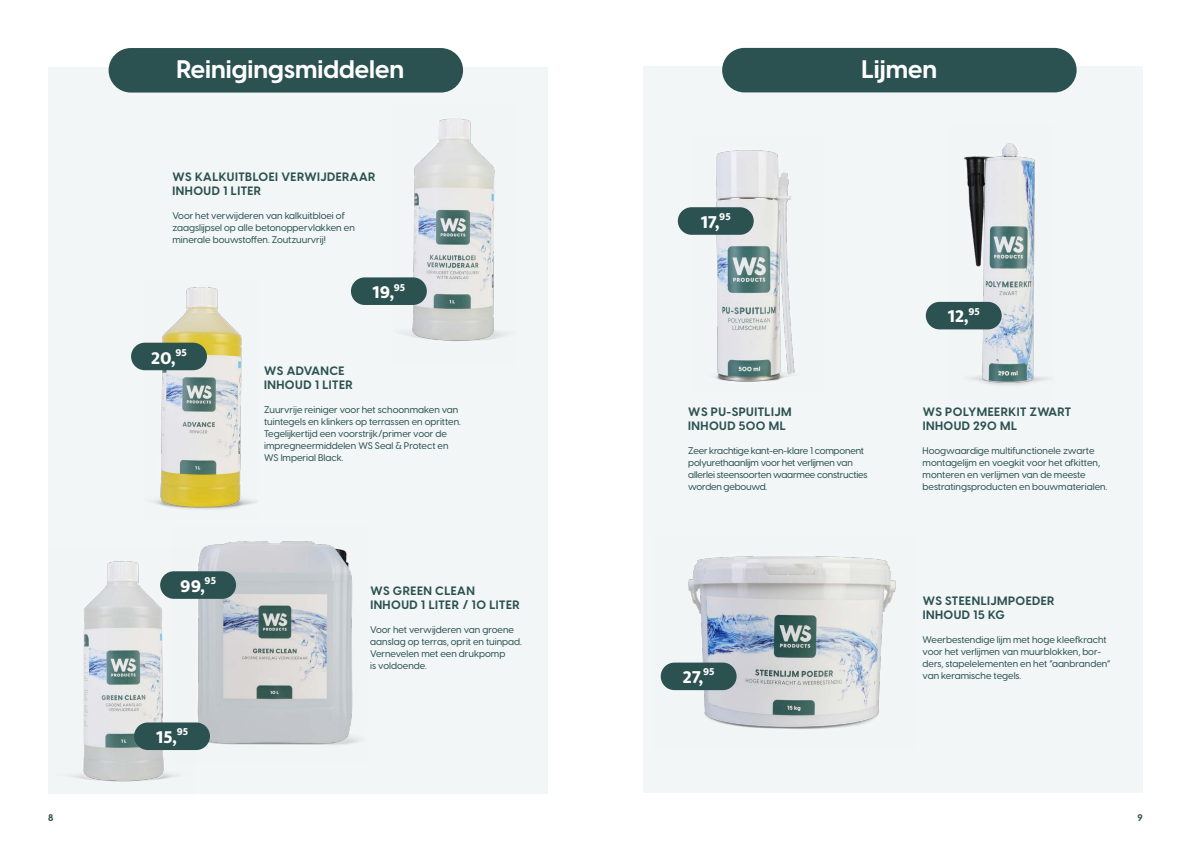
<style>
.page{position:relative;width:1191px;height:842px;background:#fff}
.page>*{position:absolute;margin:0;border:0;box-sizing:border-box;transform-origin:0 0}
.t1{font:700 25px "Visby CF";color:#fff}
.t2{font:700 22.8px "Mukta Malar";color:#fff}
.t3{font:700 12px/14px "Visby CF";letter-spacing:.04em;color:#2b5150}
.t4{font:500 9.5px/12px "Visby CF";color:#2b5150}
.t5{font:500 9.5px/12px "Visby CF";letter-spacing:-.02em;color:#2b5150}
.t6{font:700 9.5px "Visby CF";color:#2b5150}
</style>
<div class="page">
<div style="left:48px;top:67px;width:499px;height:727px;background:#f3f6f6"></div>
<img style="left:195px;top:541px;width:164px;height:210px">
<img style="left:143px;top:287px;width:114px;height:223px">
<img style="left:73px;top:561px;width:122px;height:221px">
<img style="left:404px;top:118px;width:101px;height:223px">
<div style="left:131px;top:343px;width:76px;height:27px;background:#2b5150;border-radius:14px"></div>
<div style="left:134px;top:722px;width:76px;height:28px;background:#2b5150;border-radius:14px"></div>
<div style="left:351px;top:277px;width:76px;height:28px;background:#2b5150;border-radius:14px"></div>
<div style="left:160px;top:571px;width:76px;height:28px;background:#2b5150;border-radius:14px"></div>
<div style="left:109px;top:48px;width:354px;height:45px;background:#2b5150;border-radius:22px"></div>
<div style="left:643px;top:66px;width:499px;height:727px;background:#f3f6f6"></div>
<img style="left:715px;top:150px;width:80px;height:232px">
<img style="left:665px;top:556px;width:231px;height:173px">
<img style="left:949px;top:143px;width:99px;height:242px">
<div style="left:678px;top:207px;width:75px;height:28px;background:#2b5150;border-radius:14px"></div>
<div style="left:925px;top:302px;width:76px;height:27px;background:#2b5150;border-radius:14px"></div>
<div style="left:660px;top:663px;width:76px;height:27px;background:#2b5150;border-radius:14px"></div>
<div style="left:722px;top:48px;width:354px;height:44px;background:#2b5150;border-radius:22px"></div>
<h1 class="t1" style="left:177px;top:53px;width:229px">Reinigingsmiddelen</h1>
<p class="t3" style="left:173px;top:170px;width:204px">WS KALKUITBLOEI VERWIJDERAAR<br>INHOUD 1 LITER</p>
<p class="t4" style="left:172px;top:210px;width:184px">Voor het verwijderen van kalkuitbloei of zaagslijpsel op alle betonoppervlakken en minerale bouwstoffen. Zoutzuurvrij!</p>
<h2 class="t2" style="left:151px;top:342px;width:37px">20,<sup>95</sup></h2>
<h2 class="t2" style="left:180px;top:570px;width:37px">99,<sup>95</sup></h2>
<h2 class="t2" style="left:156px;top:721px;width:33px">15,<sup>95</sup></h2>
<h2 class="t2" style="left:372px;top:277px;width:34px">19,<sup>95</sup></h2>
<p class="t3" style="left:264px;top:364px;width:90px">WS ADVANCE<br>INHOUD 1 LITER</p>
<p class="t4" style="left:264px;top:404px;width:198px">Zuurvrije reiniger voor het schoonmaken van tuintegels en klinkers op terrassen en opritten.<br>Tegelijkertijd een voorstrijk/primer voor de impregneermiddelen WS Seal &amp; Protect en WS Imperial Black.</p>
<p class="t3" style="left:370px;top:583px;width:151px">WS GREEN CLEAN<br>INHOUD 1 LITER / 10 LITER</p>
<p class="t4" style="left:370px;top:623px;width:153px">Voor het verwijderen van groene aanslag op terras, oprit en tuinpad.<br>Vernevelen met een drukpomp<br>is voldoende.</p>
<h2 class="t2" style="left:701px;top:206px;width:31px">17,<sup>95</sup></h2>
<h1 class="t1" style="left:861px;top:53px;width:77px">Lijmen</h1>
<h2 class="t2" style="left:947px;top:301px;width:33px">12,<sup>95</sup></h2>
<p class="t3" style="left:688px;top:405px;width:105px">WS PU-SPUITLIJM<br>INHOUD 500 ML</p>
<p class="t5" style="left:688px;top:445px;width:181px">Zeer krachtige kant-en-klare 1 component polyurethaanlijm voor het verlijmen van allerlei steensoorten waarmee constructies worden gebouwd.</p>
<h2 class="t2" style="left:683px;top:662px;width:33px">27,<sup>95</sup></h2>
<p class="t3" style="left:922px;top:405px;width:150px">WS POLYMEERKIT ZWART<br>INHOUD 290 ML</p>
<p class="t4" style="left:922px;top:445px;width:186px">Hoogwaardige multifunctionele zwarte montagelijm en voegkit voor het afkitten, monteren en verlijmen van de meeste bestratingsproducten en bouwmaterialen.</p>
<p class="t3" style="left:922px;top:593px;width:133px">WS STEENLIJMPOEDER<br>INHOUD 15 KG</p>
<p class="t4" style="left:922px;top:633px;width:189px">Weerbestendige lijm met hoge kleefkracht voor het verlijmen van muurblokken, bor&shy;ders, stapelelementen en het “aanbranden” van keramische tegels.</p>
<p class="t6" style="left:48px;top:812px;width:7px">8</p>
<p class="t6" style="left:1137px;top:812px;width:7px">9</p>
</div>
